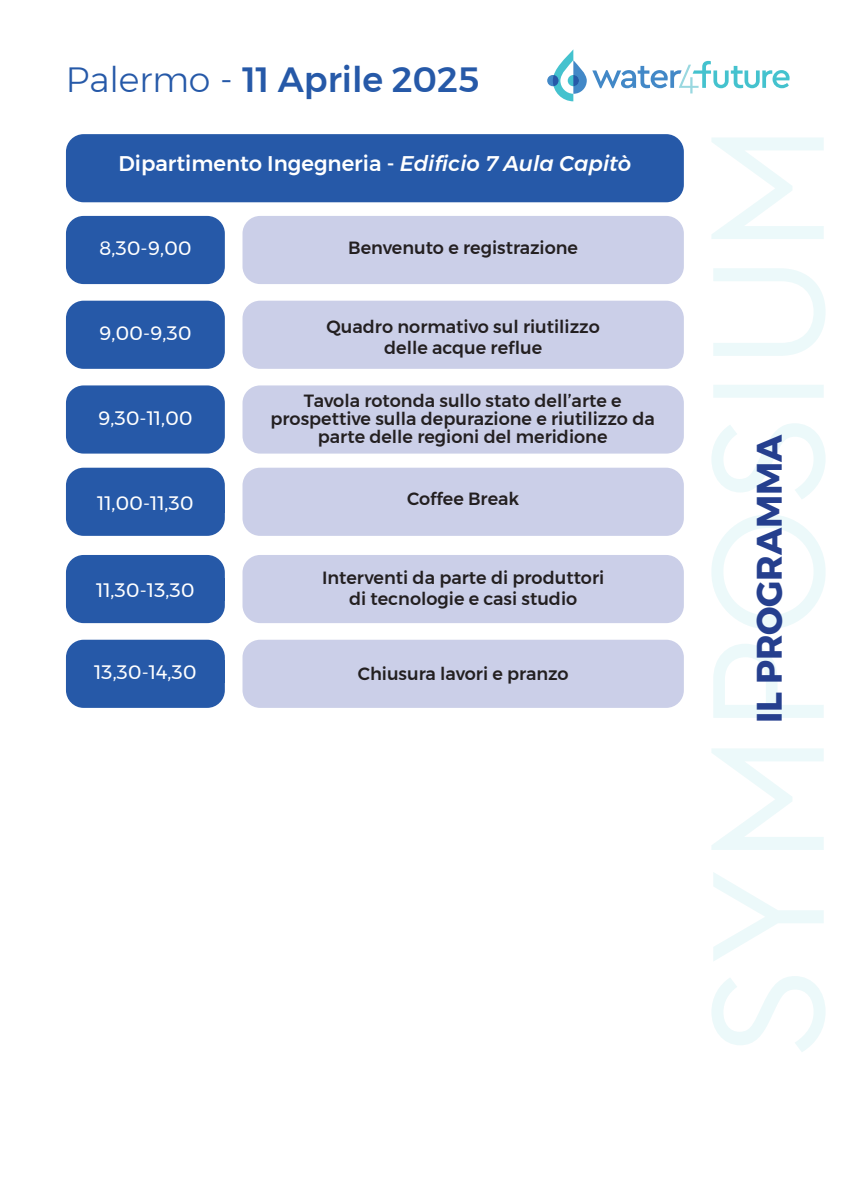
<style>
.page{position:relative;width:851px;height:1191px;background:#fff}
.page>*{position:absolute;margin:0;border:0;box-sizing:border-box;transform-origin:0 0}
.t1{font:700 35.2px "Montserrat";color:#253f8e}
.t2{font:500 35px "Montserrat";color:#2659a8}
.t3{font:500 21.2px "Montserrat";color:#fff}
.t4{font:19.4px "Montserrat";color:#fff}
.t5{font:500 17.6px/18px "Montserrat";color:#231f20;text-align:center}
.s1{font-weight:300}
.s2{font-style:italic}
</style>
<div class="page">
<div style="left:66px;top:216px;width:159px;height:68px;background:#2659a8;border-radius:18px"></div>
<div style="left:66px;top:385px;width:159px;height:68px;background:#2659a8;border-radius:18px"></div>
<div style="left:66px;top:468px;width:159px;height:68px;background:#2659a8;border-radius:18px"></div>
<div style="left:66px;top:301px;width:159px;height:68px;background:#2659a8;border-radius:18px"></div>
<div style="left:66px;top:639px;width:159px;height:69px;background:#2659a8;border-radius:18px"></div>
<div style="left:66px;top:555px;width:159px;height:68px;background:#2659a8;border-radius:18px"></div>
<div style="left:242px;top:216px;width:441px;height:68px;background:#cbcfe8;border-radius:18px"></div>
<div style="left:242px;top:385px;width:441px;height:68px;background:#cbcfe8;border-radius:18px"></div>
<div style="left:242px;top:468px;width:441px;height:68px;background:#cbcfe8;border-radius:18px"></div>
<div style="left:242px;top:301px;width:441px;height:68px;background:#cbcfe8;border-radius:18px"></div>
<div style="left:242px;top:639px;width:441px;height:69px;background:#cbcfe8;border-radius:18px"></div>
<div style="left:242px;top:555px;width:441px;height:68px;background:#cbcfe8;border-radius:18px"></div>
<div style="left:66px;top:134px;width:617px;height:68px;background:#2659a8;border-radius:18px"></div>
<svg style="left:592px;top:61px;width:197px;height:32px"></svg>
<div style="left:547px;top:75px;width:11px;height:11px;background:#4288c7;border-radius:50%"></div>
<svg style="left:552px;top:49px;width:34px;height:52px"></svg>
<svg style="left:711px;top:138px;width:115px;height:914px"></svg>
<p class="t2" style="left:66px;top:52px;width:415px"><span class="s1">Palermo -</span> 11 Aprile 2025</p>
<p class="t3" style="left:118px;top:147px;width:514px">Dipartimento Ingegneria - <span class="s2">Edificio 7 Aula Capitò</span></p>
<p class="t4" style="left:99px;top:233px;width:94px">8,30-9,00</p>
<p class="t4" style="left:99px;top:318px;width:94px">9,00-9,30</p>
<p class="t4" style="left:98px;top:403px;width:96px">9,30-11,00</p>
<p class="t4" style="left:97px;top:488px;width:98px">11,00-11,30</p>
<p class="t4" style="left:96px;top:575px;width:100px">11,30-13,30</p>
<p class="t4" style="left:94px;top:657px;width:104px">13,30-14,30</p>
<p class="t5" style="left:348px;top:238px;width:231px">Benvenuto e registrazione</p>
<p class="t5" style="left:326px;top:317px;width:275px">Quadro normativo sul riutilizzo</p>
<p class="t5" style="left:384px;top:338px;width:159px">delle acque reflue</p>
<p class="t5" style="left:270px;top:392px;width:386px">Tavola rotonda sullo stato dell’arte e prospettive sulla depurazione e riutilizzo da parte delle regioni del meridione</p>
<p class="t5" style="left:407px;top:490px;width:114px">Coffee Break</p>
<p class="t5" style="left:322px;top:568px;width:284px">Interventi da parte di produttori</p>
<p class="t5" style="left:349px;top:589px;width:230px">di tecnologie e casi studio</p>
<p class="t5" style="left:357px;top:664px;width:212px">Chiusura lavori e pranzo</p>
<p class="t1" style="left:741px;top:723px;width:291px;rotate:-90deg">IL PROGRAMMA</p>
</div>
